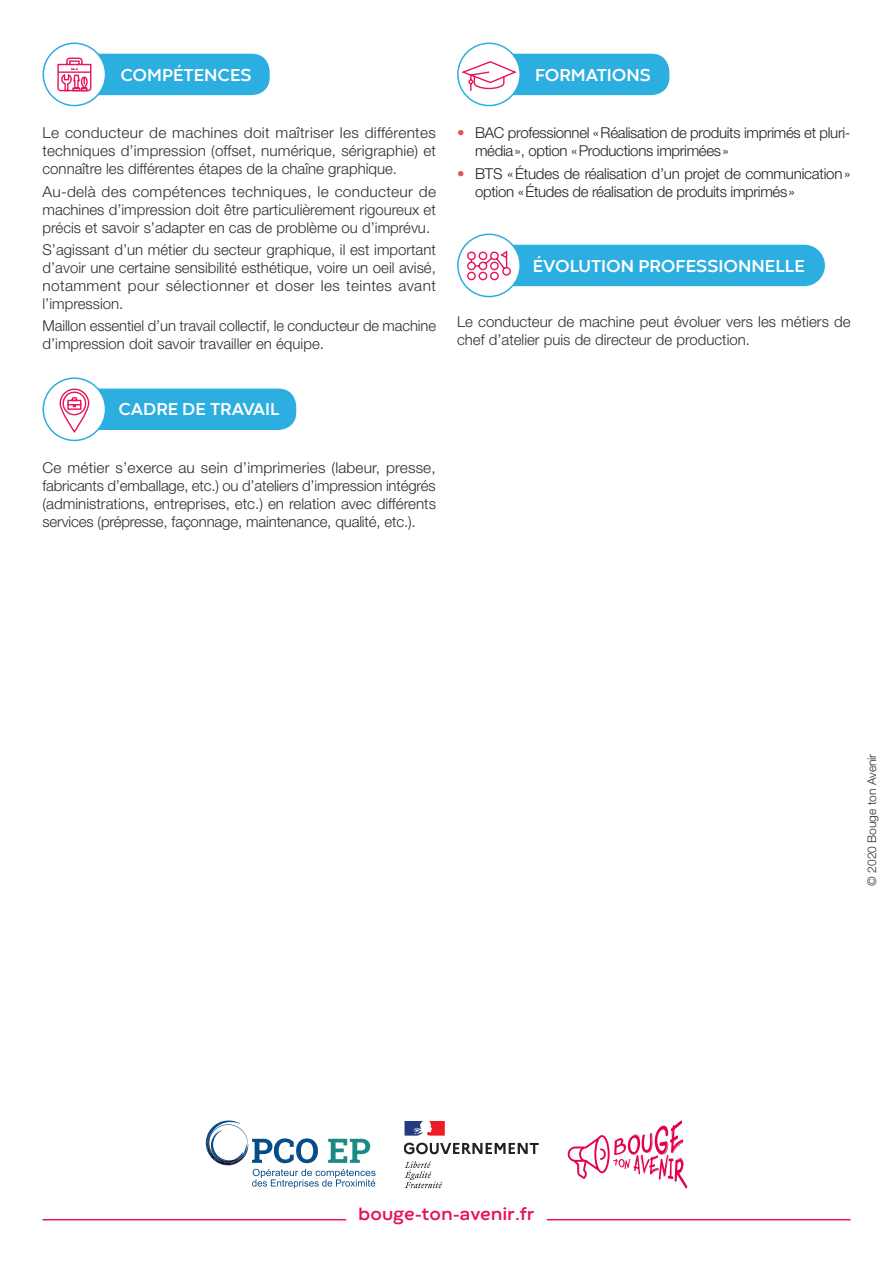
<style>
.page{position:relative;width:893px;height:1263px;background:#fff}
.page>*{position:absolute;margin:0;border:0;box-sizing:border-box;transform-origin:0 0}
.t1{font:700 18px "Codec Warm";color:#fff}
.t2{font:700 18px "Codec Warm";color:#e71457}
.texte_courant{font:300 15px/18px "Helvetica Neue LT Std";color:#2c2e35;text-align:justify}
.t3{font:300 15px/18px "Helvetica Neue LT Std";letter-spacing:-.02em;color:#231f20}
.t4{font:300 12px "Helvetica Neue LT Std";color:#2c2e35}
.s1{color:#d95759}
</style>
<div class="page">
<hr style="left:43px;top:1219px;width:303px;height:1px;background:#e71457">
<hr style="left:547px;top:1219px;width:303px;height:1px;background:#e71457">
<svg style="left:206px;top:1120px;width:170px;height:68px"></svg>
<svg style="left:568px;top:1120px;width:119px;height:68px"></svg>
<svg style="left:404px;top:1142px;width:135px;height:12px"></svg>
<svg style="left:405px;top:1161px;width:37px;height:27px"></svg>
<svg style="left:405px;top:1121px;width:40px;height:14px"></svg>
<div style="left:43px;top:54px;width:227px;height:41px;background:#2daee0;border-radius:18px"></div>
<div style="left:43px;top:43px;width:63px;height:63px;background:#fff;border-radius:50%"></div>
<div style="left:43px;top:43px;width:63px;height:63px;border:2px solid #2daee0;border-radius:50%"></div>
<svg style="left:57px;top:57px;width:35px;height:35px"></svg>
<div style="left:43px;top:389px;width:253px;height:41px;background:#2daee0;border-radius:18px"></div>
<div style="left:43px;top:378px;width:63px;height:62px;background:#fff;border-radius:50%"></div>
<div style="left:43px;top:377px;width:63px;height:64px;border:2px solid #2daee0;border-radius:50%"></div>
<svg style="left:59px;top:388px;width:31px;height:45px"></svg>
<div style="left:458px;top:54px;width:211px;height:41px;background:#2daee0;border-radius:18px"></div>
<div style="left:458px;top:43px;width:62px;height:63px;background:#fff;border-radius:50%"></div>
<div style="left:457px;top:43px;width:64px;height:63px;border:2px solid #2daee0;border-radius:50%"></div>
<svg style="left:459px;top:60px;width:60px;height:32px"></svg>
<div style="left:458px;top:245px;width:367px;height:41px;background:#2daee0;border-radius:21px"></div>
<div style="left:458px;top:234px;width:62px;height:63px;background:#fff;border-radius:50%"></div>
<div style="left:457px;top:234px;width:64px;height:63px;border:2px solid #2daee0;border-radius:50%"></div>
<svg style="left:467px;top:250px;width:44px;height:31px"></svg>
<p class="t1" style="left:120px;top:63px;width:133px">COMPÉTENCES</p>
<p class="texte_courant" style="left:43px;top:124px;width:395px">Le conducteur de machines doit maîtriser les différentes techniques d’impression (offset, numérique, sérigraphie) et connaître les différentes étapes de la chaîne graphique.</p>
<p class="texte_courant" style="left:43px;top:182px;width:395px">Au-delà des compétences techniques, le conducteur de machines d’impression doit être particulièrement rigoureux et précis et savoir s’adapter en cas de problème ou d’imprévu.</p>
<p class="texte_courant" style="left:43px;top:240px;width:395px">S’agissant d’un métier du secteur graphique, il est important d’avoir une certaine sensibilité esthétique, voire un oeil avisé, notamment pour sélectionner et doser les teintes avant l’impression.</p>
<p class="texte_courant" style="left:43px;top:316px;width:395px">Maillon essentiel d’un travail collectif, le conducteur de machine d’impression doit savoir travailler en équipe.</p>
<p class="t1" style="left:118px;top:398px;width:163px">CADRE DE TRAVAIL</p>
<p class="texte_courant" style="left:43px;top:458px;width:395px">Ce métier s’exerce au sein d’imprimeries (labeur, presse, fabricants d’emballage, etc.) ou d’ateliers d’impression intégrés (administrations, entreprises, etc.) en relation avec différents services (prépresse, façonnage, maintenance, qualité, etc.).</p>
<p class="t1" style="left:535px;top:63px;width:118px">FORMATIONS</p>
<p class="t3" style="left:475px;top:124px;width:377px;text-indent:-18px"><span class="s1">•</span> BAC professionnel «Réalisation de produits imprimés et pluri&shy;média», option «Productions imprimées»</p>
<p class="t3" style="left:475px;top:164px;width:377px;text-indent:-18px"><span class="s1">•</span> BTS «Études de réalisation d’un projet de communication» option «Études de réalisation de produits imprimés»</p>
<p class="t1" style="left:533px;top:254px;width:273px">ÉVOLUTION PROFESSIONNELLE</p>
<p class="texte_courant" style="left:457px;top:313px;width:395px">Le conducteur de machine peut évoluer vers les métiers de chef d’atelier puis de directeur de production.</p>
<p class="t4" style="left:864px;top:886px;width:133px;rotate:-90deg">© 2020 Bouge ton Avenir</p>
<p class="t2" style="left:358px;top:1203px;width:178px">bouge-ton-avenir.fr</p>
</div>
